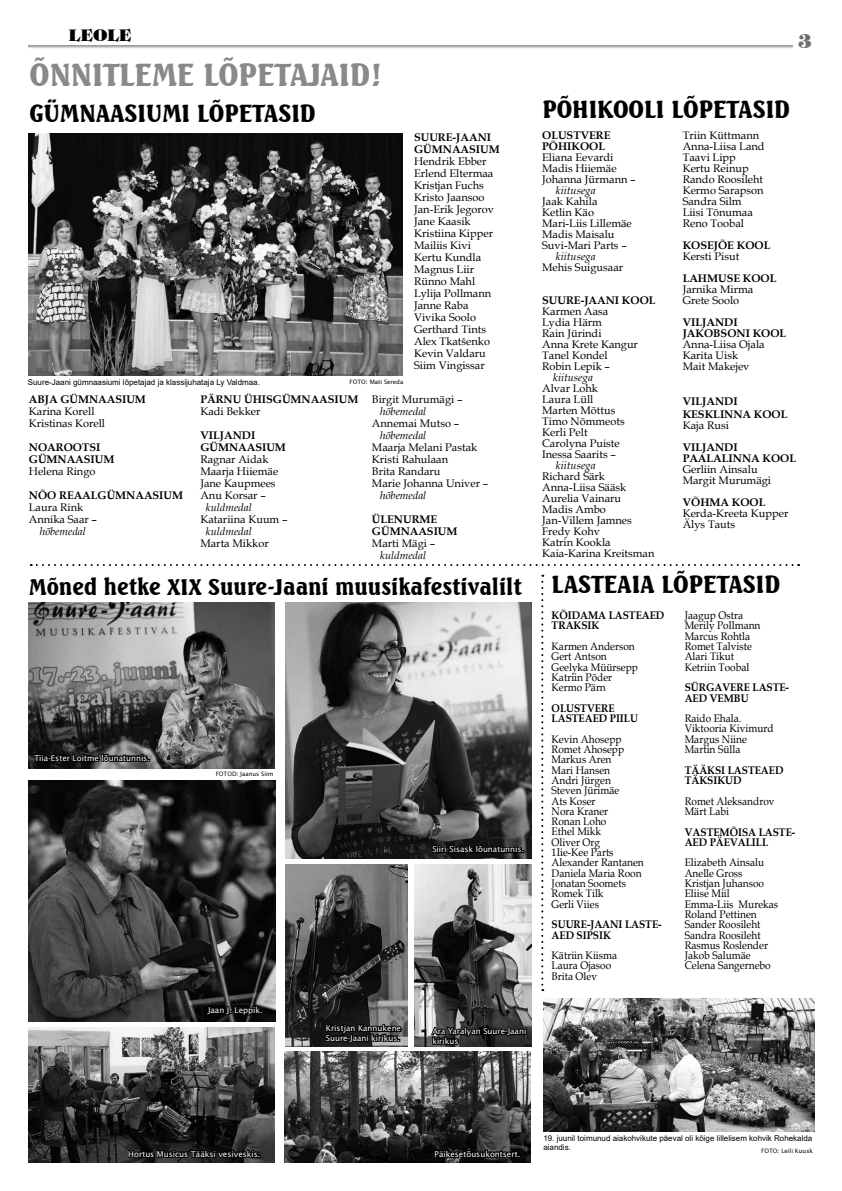
<style>
.page{position:relative;width:842px;height:1191px;background:#fff}
.page>*{position:absolute;margin:0;border:0;box-sizing:border-box;transform-origin:0 0}
.t1{font:800 31px "Seagull BT";color:#898989;scale:.96 1}
.t2{font:800 24px "Seagull BT";color:#000;scale:.96 1}
.t3{font:800 22px "Seagull BT";color:#000;scale:.96 1}
.t4{font:800 19px "Tiffany IT Cby BT";color:#6f6f6e}
.t5{font:800 16px "Tiffany IT Cby BT";color:#000}
.t6{font:11px/11px "Book Antiqua";color:#000}
.t7{font:11px/10.3px "Book Antiqua";color:#000;scale:.92 1}
.t8{font:700 11px/12px "Book Antiqua";color:#000}
.t9{font:700 11px/10.3px "Book Antiqua";color:#000;scale:.92 1}
.t10{font:italic 11px "Book Antiqua";color:#000}
.t11{font:8px/9.6px "Lucida Sans";color:#fff}
.t12{font:8px/9.6px "Arial";color:#000}
.t13{font:6px "Lucida Sans";color:#000}
</style>
<div class="page">
<svg style="left:28px;top:45px;width:765px;height:3px;background:#b6b6b6"></svg>
<svg style="left:214px;top:768px;width:61px;height:1px"></svg>
<svg style="left:348px;top:375px;width:55px;height:1px"></svg>
<svg style="left:31px;top:564px;width:768px;height:2px"></svg>
<img style="left:28px;top:133px;width:375px;height:242px">
<img style="left:29px;top:602px;width:245px;height:166px">
<img style="left:286px;top:602px;width:245px;height:256px">
<img style="left:29px;top:780px;width:246px;height:241px">
<img style="left:286px;top:865px;width:122px;height:181px">
<img style="left:414px;top:865px;width:117px;height:181px">
<img style="left:28px;top:1028px;width:246px;height:134px">
<img style="left:285px;top:1051px;width:246px;height:111px">
<svg style="left:33px;top:753px;width:117px;height:12px"></svg>
<svg style="left:205px;top:1005px;width:60px;height:13px"></svg>
<svg style="left:127px;top:1140px;width:134px;height:23px;background:#181818"></svg>
<svg style="left:433px;top:1148px;width:87px;height:13px"></svg>
<svg style="left:324px;top:1022px;width:78px;height:23px;background:#212121"></svg>
<svg style="left:430px;top:1023px;width:96px;height:24px;background:#272727"></svg>
<svg style="left:430px;top:844px;width:94px;height:13px"></svg>
<svg style="left:541px;top:575px;width:2px;height:416px"></svg>
<img style="left:543px;top:998px;width:271px;height:133px">
<h3 class="t5" style="left:69px;top:25px;width:64px">LEOLE</h3>
<h1 class="t1" style="left:30px;top:54px;width:370px">ÕNNITLEME LÕPETAJAID!</h1>
<h2 class="t2" style="left:30px;top:97px;width:300px">GÜMNAASIUMI LÕPETASID</h2>
<p class="t12" style="left:28px;top:377px;width:234px">Suure-Jaani gümnaasiumi lõpetajad ja klassijuhataja Ly Valdmaa.</p>
<p class="t13" style="left:350px;top:378px;width:55px">FOTO: Mati Sereda</p>
<p class="t8" style="left:414px;top:131px;width:87px">SUURE-JAANI<br>GÜMNAASIUM</p>
<p class="t6" style="left:414px;top:155px;width:81px;line-height:12px">Hendrik Ebber<br>Erlend Eltermaa<br>Kristjan Fuchs<br>Kristo Jaansoo<br>Jan-Erik Jegorov<br>Jane Kaasik<br>Kristiina Kipper<br>Mailiis Kivi<br>Kertu Kundla<br>Magnus Liir<br>Rünno Mahl<br>Lylija Pollmann<br>Janne Raba<br>Vivika Soolo<br>Gerthard Tints<br>Alex Tkatšenko<br>Kevin Valdaru<br>Siim Vingissar</p>
<p class="t8" style="left:29px;top:393px;width:119px">ABJA GÜMNAASIUM</p>
<p class="t6" style="left:29px;top:405px;width:78px;line-height:12px">Karina Korell<br>Kristinas Korell</p>
<p class="t8" style="left:29px;top:441px;width:87px">NOAROOTSI<br>GÜMNAASIUM</p>
<p class="t6" style="left:29px;top:465px;width:68px">Helena Ringo</p>
<p class="t8" style="left:29px;top:489px;width:156px">NÕO REAALGÜMNAASIUM</p>
<p class="t6" style="left:29px;top:501px;width:70px;line-height:12px">Laura Rink<br>Annika Saar –</p>
<p class="t10" style="left:40px;top:523px;width:48px">hõbemedal</p>
<p class="t8" style="left:200px;top:393px;width:159px">PÄRNU ÜHISGÜMNAASIUM</p>
<p class="t6" style="left:200px;top:405px;width:61px">Kadi Bekker</p>
<p class="t8" style="left:200px;top:429px;width:87px">VILJANDI<br>GÜMNAASIUM</p>
<p class="t6" style="left:200px;top:453px;width:79px;line-height:12px">Ragnar Aidak<br>Maarja Hiiemäe<br>Jane Kaupmees<br>Anu Korsar –</p>
<p class="t10" style="left:206px;top:499px;width:47px">kuldmedal</p>
<p class="t6" style="left:200px;top:513px;width:89px">Katariina Kuum –</p>
<p class="t10" style="left:206px;top:523px;width:47px">kuldmedal</p>
<p class="t6" style="left:200px;top:537px;width:70px">Marta Mikkor</p>
<p class="t6" style="left:372px;top:393px;width:92px">Birgit Murumägi –</p>
<p class="t10" style="left:380px;top:403px;width:48px">hõbemedal</p>
<p class="t6" style="left:372px;top:417px;width:89px">Annemai Mutso –</p>
<p class="t10" style="left:380px;top:427px;width:48px">hõbemedal</p>
<p class="t6" style="left:372px;top:441px;width:118px;line-height:12px">Maarja Melani Pastak<br>Kristi Rahulaan<br>Brita Randaru<br>Marie Johanna Univer –</p>
<p class="t10" style="left:380px;top:487px;width:48px">hõbemedal</p>
<p class="t8" style="left:372px;top:513px;width:87px">ÜLENURME<br>GÜMNAASIUM</p>
<p class="t6" style="left:372px;top:537px;width:65px">Marti Mägi –</p>
<p class="t10" style="left:380px;top:547px;width:47px">kuldmedal</p>
<h3 class="t3" style="left:29px;top:573px;width:515px">Mõned hetke XIX Suure-Jaani muusikafestivalilt</h3>
<p class="t11" style="left:35px;top:753px;width:117px">Tiia-Ester Loitme lõunatunnis.</p>
<p class="t13" style="left:216px;top:770px;width:59px">FOTOD: Jaanus Siim</p>
<p class="t11" style="left:432px;top:844px;width:93px">Siiri Sisask lõunatunnis.</p>
<p class="t11" style="left:208px;top:1005px;width:56px">Jaan J. Leppik.</p>
<p class="t11" style="left:326px;top:1023px;width:77px">Kristjan Kannukene<br>Suure-Jaani kirikus.</p>
<p class="t11" style="left:432px;top:1026px;width:95px">Ara Yaralyan Suure-Jaani kirikus</p>
<h3 class="t4" style="left:798px;top:30px;width:15px">3</h3>
<h2 class="t2" style="left:542px;top:93px;width:260px">PÕHIKOOLI LÕPETASID</h2>
<p class="t8" style="left:542px;top:130px;width:70px;line-height:11px">OLUSTVERE<br>PÕHIKOOL</p>
<p class="t6" style="left:542px;top:152px;width:95px">Eliana Eevardi<br>Madis Hiiemäe<br>Johanna Jürmann –</p>
<p class="t10" style="left:556px;top:183px;width:41px">kiitusega</p>
<p class="t6" style="left:542px;top:196px;width:91px">Jaak Kahila<br>Ketlin Käo<br>Mari-Liis Lillemäe<br>Madis Maisalu<br>Suvi-Mari Parts –</p>
<p class="t10" style="left:556px;top:249px;width:41px">kiitusega</p>
<p class="t6" style="left:542px;top:262px;width:83px">Mehis Suigusaar</p>
<p class="t8" style="left:542px;top:294px;width:115px">SUURE-JAANI KOOL</p>
<p class="t6" style="left:542px;top:306px;width:97px">Karmen Aasa<br>Lydia Härm<br>Rain Jürindi<br>Anna Krete Kangur<br>Tanel Kondel<br>Robin Lepik –</p>
<p class="t10" style="left:553px;top:370px;width:41px">kiitusega</p>
<p class="t6" style="left:542px;top:383px;width:84px">Alvar Lohk<br>Laura Lüll<br>Marten Mõttus<br>Timo Nõmmeots<br>Kerli Pelt<br>Carolyna Puiste<br>Inessa Saarits –</p>
<p class="t10" style="left:556px;top:458px;width:41px">kiitusega</p>
<p class="t6" style="left:542px;top:471px;width:114px">Richard Särk<br>Anna-Liisa Sääsk<br>Aurelia Vainaru<br>Madis Ambo<br>Jan-Villem Jamnes<br>Fredy Kohv<br>Katrin Kookla<br>Kaia-Karina Kreitsman</p>
<p class="t6" style="left:683px;top:130px;width:83px">Triin Küttmann<br>Anna-Liisa Land<br>Taavi Lipp<br>Kertu Reinup<br>Rando Roosileht<br>Kermo Sarapson<br>Sandra Silm<br>Liisi Tõnumaa<br>Reno Toobal</p>
<p class="t8" style="left:683px;top:239px;width:89px">KOSEJÕE KOOL</p>
<p class="t6" style="left:683px;top:251px;width:58px">Kersti Pisut</p>
<p class="t8" style="left:683px;top:272px;width:95px">LAHMUSE KOOL</p>
<p class="t6" style="left:683px;top:284px;width:72px">Jarnika Mirma<br>Grete Soolo</p>
<p class="t8" style="left:683px;top:317px;width:105px;line-height:11px">VILJANDI<br>JAKOBSONI KOOL</p>
<p class="t6" style="left:683px;top:339px;width:83px">Anna-Liisa Ojala<br>Karita Uisk<br>Mait Makejev</p>
<p class="t8" style="left:683px;top:395px;width:106px;line-height:13px">VILJANDI<br>KESKLINNA KOOL</p>
<p class="t6" style="left:683px;top:420px;width:48px">Kaja Rusi</p>
<p class="t8" style="left:683px;top:442px;width:115px;line-height:11px">VILJANDI<br>PAALALINNA KOOL</p>
<p class="t6" style="left:683px;top:464px;width:90px">Gerliin Ainsalu<br>Margit Murumägi</p>
<p class="t8" style="left:683px;top:496px;width:84px">VÕHMA KOOL</p>
<p class="t6" style="left:683px;top:508px;width:107px">Kerda-Kreeta Kupper<br>Älys Tauts</p>
<h2 class="t2" style="left:552px;top:568px;width:240px">LASTEAIA LÕPETASID</h2>
<p class="t9" style="left:552px;top:610px;width:124px">KÕIDAMA LASTEAED<br>TRAKSIK</p>
<p class="t7" style="left:552px;top:641px;width:95px">Karmen Anderson<br>Gert Antson<br>Geelyka Müürsepp<br>Katriin Põder<br>Kermo Pärn</p>
<p class="t9" style="left:552px;top:703px;width:95px">OLUSTVERE<br>LASTEAED PIILU</p>
<p class="t7" style="left:552px;top:733px;width:102px">Kevin Ahosepp<br>Romet Ahosepp<br>Markus Aren<br>Mari Hansen<br>Andri Jürgen<br>Steven Jürimäe<br>Ats Koser<br>Nora Kraner<br>Ronan Loho<br>Ethel Mikk<br>Oliver Org<br>1Iie-Kee Parts<br>Alexander Rantanen<br>Daniela Maria Roon<br>Jonatan Soomets<br>Romek Tilk<br>Gerli Viies</p>
<p class="t9" style="left:552px;top:919px;width:121px">SUURE-JAANI LASTE-<br>AED SIPSIK</p>
<p class="t7" style="left:552px;top:950px;width:73px">Kätriin Kiisma<br>Laura Ojasoo<br>Brita Olev</p>
<p class="t7" style="left:685px;top:610px;width:84px">Jaagup Ostra<br>Merily Pollmann<br>Marcus Rohtla<br>Romet Talviste<br>Alari Tikut<br>Ketriin Toobal</p>
<p class="t9" style="left:685px;top:682px;width:115px">SÜRGAVERE LASTE-<br>AED VEMBU</p>
<p class="t7" style="left:685px;top:713px;width:98px">Raido Ehala.<br>Viktooria Kivimurd<br>Margus Niine<br>Martin Sülla</p>
<p class="t9" style="left:685px;top:765px;width:109px">TÄÄKSI LASTEAED<br>TÄKSIKUD</p>
<p class="t7" style="left:685px;top:795px;width:99px">Romet Aleksandrov<br>Märt Labi</p>
<p class="t9" style="left:685px;top:826px;width:122px">VASTEMÕISA LASTE-<br>AED PÄEVALILL</p>
<p class="t7" style="left:685px;top:857px;width:103px">Elizabeth Ainsalu<br>Anelle Gross<br>Kristjan Juhansoo<br>Eliise Miil<br>Emma-Liis Murekas<br>Roland Pettinen<br>Sander Roosileht<br>Sandra Roosileht<br>Rasmus Roslender<br>Jakob Salumäe<br>Celena Sangernebo</p>
<p class="t11" style="left:128px;top:1148px;width:134px">Hortus Musicus Tääksi vesiveskis.</p>
<p class="t11" style="left:435px;top:1148px;width:87px">Päikesetõusukontsert.</p>
<p class="t12" style="left:543px;top:1133px;width:270px">19. juunil toimunud aiakohvikute päeval oli kõige lillelisem kohvik Rohekalda aiandis.</p>
<p class="t13" style="left:761px;top:1147px;width:53px">FOTO: Leili Kuusk</p>
</div>
